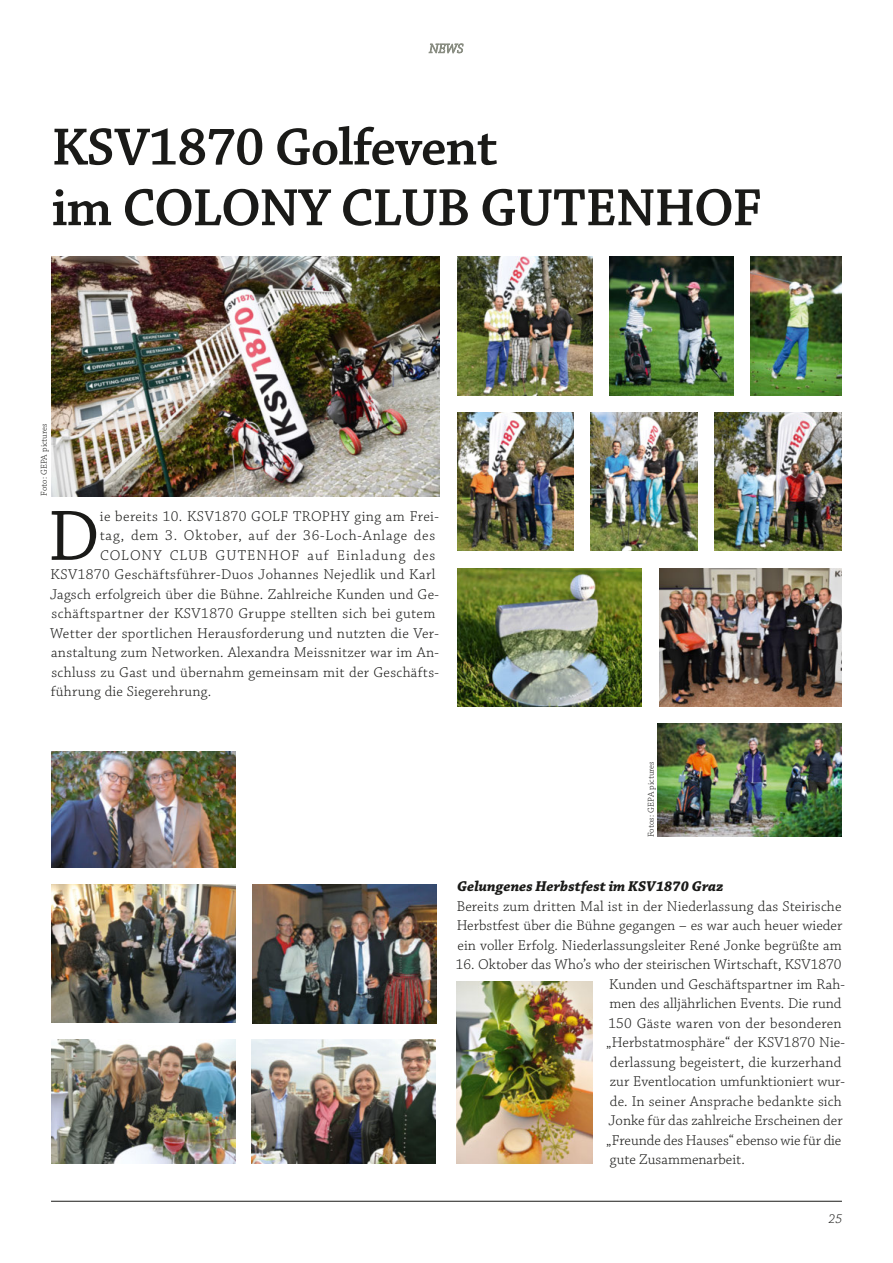
<style>
.page{position:relative;width:893px;height:1263px;background:#fff}
.page>*{position:absolute;margin:0;border:0;box-sizing:border-box;transform-origin:0 0}
.t1{font:75px "Chaparral Pro";color:#1a1a18}
.t2{font:600 55.2px/60.6px "Chaparral Pro";letter-spacing:-.02em;color:#1a1a18}
.t3{font:300 15px/19.5px "Chaparral Pro";letter-spacing:.015em;color:#1a1a18}
.t4{font:300 15px/19.5px "Chaparral Pro";letter-spacing:.04em;color:#1a1a18}
.t5{font:italic 700 15px "Chaparral Pro";color:#1a1a18}
.t6{font:italic 300 13.5px "Chaparral Pro";color:#1a1a18}
.t7{font:300 9px "Chaparral Pro";color:#1a1a18}
</style>
<div class="page">
<hr style="left:51px;top:1201px;width:791px;height:1px;background:#1a1a18">
<svg style="left:429px;top:43px;width:34px;height:11px"></svg>
<img style="left:52px;top:256px;width:388px;height:240px">
<img style="left:659px;top:568px;width:183px;height:139px">
<img style="left:457px;top:256px;width:135px;height:139px">
<img style="left:751px;top:256px;width:91px;height:139px">
<img style="left:457px;top:412px;width:116px;height:139px">
<img style="left:714px;top:412px;width:128px;height:139px">
<img style="left:609px;top:256px;width:125px;height:139px">
<img style="left:590px;top:412px;width:107px;height:139px">
<img style="left:658px;top:724px;width:184px;height:113px">
<img style="left:457px;top:568px;width:184px;height:139px">
<img style="left:456px;top:981px;width:136px;height:183px">
<img style="left:52px;top:885px;width:184px;height:138px">
<img style="left:52px;top:1040px;width:184px;height:124px">
<img style="left:252px;top:1040px;width:184px;height:124px">
<img style="left:52px;top:751px;width:184px;height:117px">
<img style="left:253px;top:885px;width:184px;height:138px">
<h2 class="t2" style="left:52px;top:119px;width:712px">KSV1870 Golfevent<br>im COLON Y CLUB GUTENHOF</h2>
<p class="t7" style="left:39px;top:496px;width:74px;rotate:-90deg">Foto: GEPA pictures</p>
<h1 class="t1" style="left:48px;top:494px;width:53px">D</h1>
<p class="t4" style="left:100px;top:507px;width:341px">ie bereits 10. KSV1870 GOLF TRO PHY ging am Frei&shy;tag, dem 3. Oktober, auf der 36-Loch-Anlage des<br>CO LONY</p>
<p class="t3" style="left:50px;top:546px;width:390px;text-indent:258px">auf Einladung des KSV1870 Geschäftsführer-Duos Johannes Nejedlik und Karl Jagsch erfolgreich über die Bühne. Zahlreiche Kunden und Ge&shy;schäftspartner der KSV1870 Gruppe stellten sich bei gutem Wetter der sportlichen Herausforderung und nutzten die Ver&shy;anstaltung zum Networken. Alexandra Meissnitzer war im An&shy;schluss zu Gast und übernahm gemeinsam mit der Geschäfts&shy;führung die Siegerehrung.</p>
<p class="t3" style="left:170px;top:546px;width:80px">CLUB GUTENHOF</p>
<p class="t7" style="left:646px;top:837px;width:78px;rotate:-90deg">Fotos: GEPA pictures</p>
<p class="t5" style="left:457px;top:878px;width:268px">Gelungenes Herbstfest im KSV1870 Graz</p>
<p class="t3" style="left:457px;top:897px;width:387px;text-align:justify">Bereits zum dritten Mal ist in der Niederlassung das Steirische Herbstfest über die Bühne gegangen – es war auch heuer wieder ein voller Erfolg. Niederlassungsleiter René Jonke begrüßte am</p>
<p class="t3" style="left:606px;top:955px;width:240px;text-indent:-150px">16. Oktober das Who’s who der steirischen Wirtschaft, KSV1870<br>Kunden und Geschäftspartner im Rah&shy;men des alljährlichen Events. Die rund 150 Gäste waren von der besonderen „Herbstatmosphäre“ der KSV1870 Nie&shy;derlassung begeistert, die kurzerhand zur Eventlocation umfunktioniert wur&shy;de. In seiner Ansprache bedankte sich Jonke für das zahlreiche Erscheinen der „Freunde des Hauses“ ebenso wie für die gute Zusammenarbeit.</p>
<p class="t6" style="left:829px;top:1211px;width:15px">25</p>
</div>
